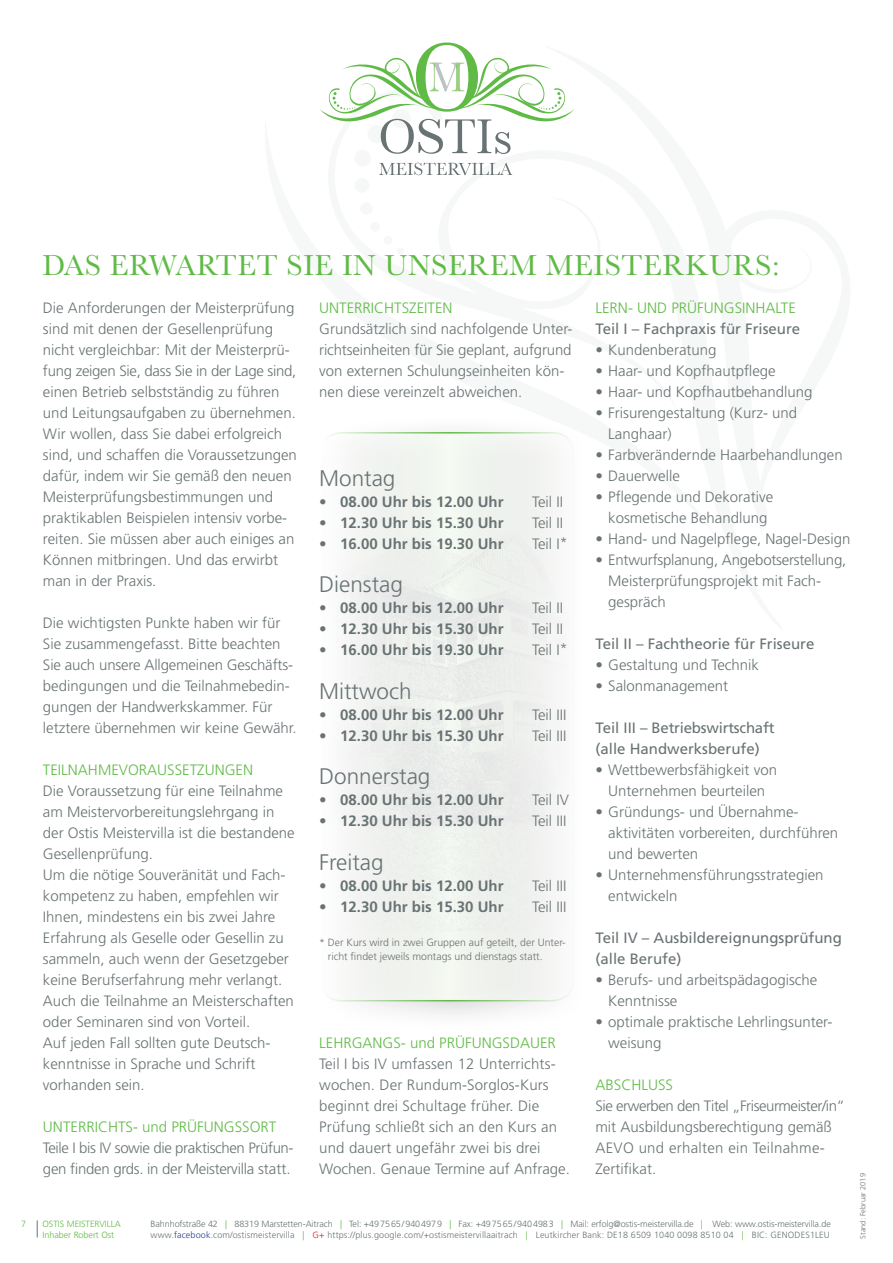
<style>
.page{position:relative;width:893px;height:1263px;background:#fff}
.page>*{position:absolute;margin:0;border:0;box-sizing:border-box;transform-origin:0 0}
.t1{font:30px "Baskerville";letter-spacing:.02em;color:#60bb46}
.t2{font:300 22.5px "Frutiger LT";color:#697374}
.t3{font:300 15px/21px "Frutiger LT";color:#697374}
.t4{font:700 15px "Frutiger LT";color:#697374}
.t5{font:15px/21px "Frutiger LT";color:#697374}
.t6{font:300 15px "Frutiger LT";color:#60bb46}
.t7{font:300 15px/21px "Frutiger LT";letter-spacing:-.025em;color:#697374}
.t8{font:300 10.5px/13.5px "Frutiger LT";color:#697374}
.t9{font:300 9px "Frutiger LT";letter-spacing:-.01em;color:#697374}
.t10{font:300 9px "Frutiger LT";letter-spacing:.015em;color:#697374}
.t11{font:300 9px "Frutiger LT";letter-spacing:-.005em;color:#60bb46}
.t12{font:300 7.5px "Frutiger LT";color:#697374}
.s1{font-size:13.95px}
.s2{color:#60bb46}
.s3{color:#253f8e}
.s4{color:#d1232a}
</style>
<div class="page">
<div style="left:354px;top:150px;width:17px;height:17px;background:#f6f7f7;border-radius:50%"></div>
<div style="left:354px;top:178px;width:16px;height:15px;background:#f6f7f7;border-radius:50%"></div>
<div style="left:360px;top:202px;width:13px;height:13px;background:#f6f7f7;border-radius:50%"></div>
<div style="left:370px;top:222px;width:10px;height:10px;background:#f6f7f7;border-radius:50%"></div>
<div style="left:383px;top:236px;width:9px;height:9px;background:#f6f7f7;border-radius:50%"></div>
<div style="left:396px;top:247px;width:8px;height:8px;background:#f6f7f7;border-radius:50%"></div>
<div style="left:411px;top:255px;width:6px;height:7px;background:#f6f7f7;border-radius:50%"></div>
<svg style="left:379px;top:163px;width:133px;height:12px"></svg>
<svg style="left:319px;top:43px;width:255px;height:111px"></svg>
<div style="left:320px;top:433px;width:254px;height:568px;background:#f6faf3;border-radius:21px"></div>
<img style="left:322px;top:433px;width:249px;height:498px">
<div style="left:319px;top:432px;width:255px;height:569px;border:2px solid #60bb46;border-radius:21px"></div>
<svg style="left:37px;top:1220px;width:1px;height:17px"></svg>
<h1 class="t1" style="left:43px;top:246px;width:739px">DAS ERWARTET SIE IN UNSEREM MEISTERKURS:</h1>
<p class="t3" style="left:43px;top:298px;width:255px">Die Anforderungen der Meisterprüfung sind mit denen der Gesellenprüfung nicht vergleichbar: Mit der Meisterprü&shy;fung zeigen Sie, dass Sie in der Lage sind, einen Betrieb selbstständig zu führen und Leitungsaufgaben zu übernehmen.<br>Wir wollen, dass Sie dabei erfolgreich sind, und schaffen die Voraussetzungen dafür, indem wir Sie gemäß den neuen Meisterprüfungsbestimmungen und praktikablen Beispielen intensiv vorbe&shy;reiten. Sie müssen aber auch einiges an Können mitbringen. Und das erwirbt man in der Praxis.</p>
<p class="t3" style="left:43px;top:613px;width:255px">Die wichtigsten Punkte haben wir für Sie zusammengefasst. Bitte beachten Sie auch unsere Allgemeinen Geschäfts&shy;bedingungen und die Teilnahmebedin&shy;gungen der Handwerkskammer. Für letztere übernehmen wir keine Gewähr.</p>
<p class="t6" style="left:43px;top:761px;width:212px">TEILNAHMEVORAUSSETZUNGEN</p>
<p class="t3" style="left:43px;top:781px;width:253px">Die Voraussetzung für eine Teilnahme am Meistervorbereitungslehrgang in der Ostis Meistervilla ist die bestandene Gesellenprüfung.<br>Um die nötige Souveränität und Fach&shy;kompetenz zu haben, empfehlen wir Ihnen, mindestens ein bis zwei Jahre Erfahrung als Geselle oder Gesellin zu sammeln, auch wenn der Gesetzgeber keine Berufserfahrung mehr verlangt.<br>Auch die Teilnahme an Meisterschaften oder Seminaren sind von Vorteil.<br>Auf jeden Fall sollten gute Deutsch&shy;kenntnisse in Sprache und Schrift vorhanden sein.</p>
<p class="t6" style="left:43px;top:1118px;width:235px">UNTERRICHTS- und PRÜFUNGSSORT</p>
<p class="t7" style="left:43px;top:1138px;width:252px">Teile I bis IV sowie die praktischen Prüfun&shy;gen finden grds. in der Meistervilla statt.</p>
<p class="t6" style="left:595px;top:299px;width:202px">LERN- UND PRÜFUNGSINHALTE</p>
<p class="t5" style="left:595px;top:319px;width:206px">Teil I – Fachpraxis für Friseure</p>
<p class="t3" style="left:595px;top:340px;width:123px">• Kundenberatung</p>
<p class="t3" style="left:595px;top:361px;width:182px">• Haar- und Kopfhautpflege</p>
<p class="t3" style="left:595px;top:382px;width:219px">• Haar- und Kopfhautbehandlung</p>
<p class="t3" style="left:608px;top:403px;width:190px;text-indent:-13px">• Frisurengestaltung (Kurz- und<br>Langhaar)</p>
<p class="t3" style="left:595px;top:445px;width:249px">• Farbverändernde Haarbehandlungen</p>
<p class="t3" style="left:595px;top:466px;width:86px">• Dauerwelle</p>
<p class="t3" style="left:595px;top:487px;width:179px;text-align:center">• Pflegende und Dekorative kosmetische Behandlung</p>
<p class="t3" style="left:595px;top:529px;width:256px">• Hand- und Nagelpflege, Nagel-Design</p>
<p class="t3" style="left:608px;top:550px;width:240px;text-indent:-13px">• Entwurfsplanung, Angebotserstellung,<br>Meisterprüfungsprojekt mit Fach&shy;gespräch</p>
<p class="t5" style="left:595px;top:634px;width:220px">Teil II – Fachtheorie für Friseure</p>
<p class="t3" style="left:595px;top:655px;width:165px">• Gestaltung und Technik</p>
<p class="t3" style="left:595px;top:676px;width:134px">• Salonmanagement</p>
<p class="t5" style="left:595px;top:718px;width:180px">Teil III – Betriebswirtschaft (alle Handwerksberufe)</p>
<p class="t3" style="left:595px;top:760px;width:183px;text-align:center">• Wettbewerbsfähigkeit von<br>Unternehmen beurteilen</p>
<p class="t3" style="left:608px;top:802px;width:232px;text-indent:-13px">• Gründungs- und Übernahme&shy;aktivitäten vorbereiten, durchführen und bewerten</p>
<p class="t3" style="left:608px;top:865px;width:217px;text-indent:-13px">• Unternehmensführungsstrategien entwickeln</p>
<p class="t5" style="left:595px;top:928px;width:248px">Teil IV – Ausbildereignungsprüfung (alle Berufe)</p>
<p class="t3" style="left:608px;top:970px;width:211px;text-indent:-13px">• Berufs- und arbeitspädagogische<br>Kenntnisse</p>
<p class="t3" style="left:608px;top:1012px;width:226px;text-indent:-13px">• optimale praktische Lehrlingsunter&shy;weisung</p>
<p class="t6" style="left:595px;top:1076px;width:79px">ABSCHLUSS</p>
<p class="t3" style="left:595px;top:1096px;width:251px">Sie erwerben den Titel „Friseurmeister/in“ mit Ausbildungsberechtigung gemäß<br>AEVO und erhalten ein Teilnahme-<br>Zertifikat.</p>
<p class="t6" style="left:319px;top:299px;width:135px">UNTERRICHTSZEITEN</p>
<p class="t3" style="left:319px;top:319px;width:255px">Grundsätzlich sind nachfolgende Unter&shy;richtseinheiten für Sie geplant, aufgrund von externen Schulungseinheiten kön&shy;nen diese vereinzelt abweichen.</p>
<h2 class="t2" style="left:319px;top:465px;width:78px">Montag</h2>
<p class="t4" style="left:319px;top:493px;width:186px">• 08.00 Uhr bis 12.00 Uhr</p>
<p class="t3" style="left:532px;top:491px;width:32px">Teil II</p>
<p class="t4" style="left:319px;top:514px;width:186px">• 12.30 Uhr bis 15.30 Uhr</p>
<p class="t3" style="left:532px;top:512px;width:32px">Teil II</p>
<p class="t4" style="left:319px;top:535px;width:186px">• 16.00 Uhr bis 19.30 Uhr</p>
<p class="t3" style="left:532px;top:533px;width:37px">Teil I<span class="s1">*</span></p>
<h2 class="t2" style="left:319px;top:572px;width:85px">Dienstag</h2>
<p class="t4" style="left:319px;top:599px;width:186px">• 08.00 Uhr bis 12.00 Uhr</p>
<p class="t3" style="left:532px;top:598px;width:32px">Teil II</p>
<p class="t4" style="left:319px;top:620px;width:186px">• 12.30 Uhr bis 15.30 Uhr</p>
<p class="t3" style="left:532px;top:619px;width:32px">Teil II</p>
<p class="t4" style="left:319px;top:641px;width:186px">• 16.00 Uhr bis 19.30 Uhr</p>
<p class="t3" style="left:532px;top:640px;width:37px">Teil I<span class="s1">*</span></p>
<h2 class="t2" style="left:319px;top:678px;width:94px">Mittwoch</h2>
<p class="t4" style="left:319px;top:706px;width:186px">• 08.00 Uhr bis 12.00 Uhr</p>
<p class="t3" style="left:532px;top:704px;width:36px">Teil III</p>
<p class="t4" style="left:319px;top:727px;width:186px">• 12.30 Uhr bis 15.30 Uhr</p>
<p class="t3" style="left:532px;top:725px;width:36px">Teil III</p>
<h2 class="t2" style="left:319px;top:764px;width:113px">Donnerstag</h2>
<p class="t4" style="left:319px;top:791px;width:186px">• 08.00 Uhr bis 12.00 Uhr</p>
<p class="t3" style="left:532px;top:790px;width:38px">Teil IV</p>
<p class="t4" style="left:319px;top:812px;width:186px">• 12.30 Uhr bis 15.30 Uhr</p>
<p class="t3" style="left:532px;top:811px;width:36px">Teil III</p>
<h2 class="t2" style="left:319px;top:849px;width:66px">Freitag</h2>
<p class="t4" style="left:319px;top:877px;width:186px">• 08.00 Uhr bis 12.00 Uhr</p>
<p class="t3" style="left:532px;top:875px;width:36px">Teil III</p>
<p class="t4" style="left:319px;top:898px;width:186px">• 12.30 Uhr bis 15.30 Uhr</p>
<p class="t3" style="left:532px;top:896px;width:36px">Teil III</p>
<p class="t8" style="left:328px;top:936px;width:239px;text-indent:-9px">* Der Kurs wird in zwei Gruppen auf geteilt, der Unter&shy;richt findet jeweils montags und dienstags statt.</p>
<p class="t6" style="left:319px;top:1034px;width:238px">LEHRGANGS- und PRÜFUNGSDAUER</p>
<p class="t3" style="left:319px;top:1054px;width:252px">Teil I bis IV umfassen 12 Unterrichts&shy;wochen. Der Rundum-Sorglos-Kurs beginnt drei Schultage früher. Die Prüfung schließt sich an den Kurs an und dauert ungefähr zwei bis drei Wochen. Genaue Termine auf Anfrage.</p>
<p class="t11" style="left:21px;top:1219px;width:7px">7</p>
<p class="t11" style="left:43px;top:1219px;width:80px">OSTIS MEISTERVILLA</p>
<p class="t9" style="left:151px;top:1219px;width:682px">Bahnhofstraße 42 <span class="s2">|</span> 88319 Marstetten-Aitrach <span class="s2">|</span> Tel: +497565/9404979 <span class="s2">|</span> Fax: +497565/9404983 <span class="s2">|</span> Mail: erfolg@ostis-meistervilla.de <span class="s2">|</span> Web: www.ostis-meistervilla.de</p>
<p class="t11" style="left:43px;top:1230px;width:73px">Inhaber Robert Ost</p>
<p class="t10" style="left:151px;top:1230px;width:681px">www.<span class="s3">facebook</span>.com/ostismeistervilla <span class="s2">|</span> <span class="s4">G+</span> https://plus.google.com/+ostismeistervillaaitrach <span class="s2">|</span> Leutkircher Bank: DE18 6509 1040 0098 8510 04 <span class="s2">|</span> BIC: GENODES1LEU</p>
<p class="t12" style="left:859px;top:1239px;width:67px;rotate:-90deg">Stand: Februar 2019</p>
</div>
